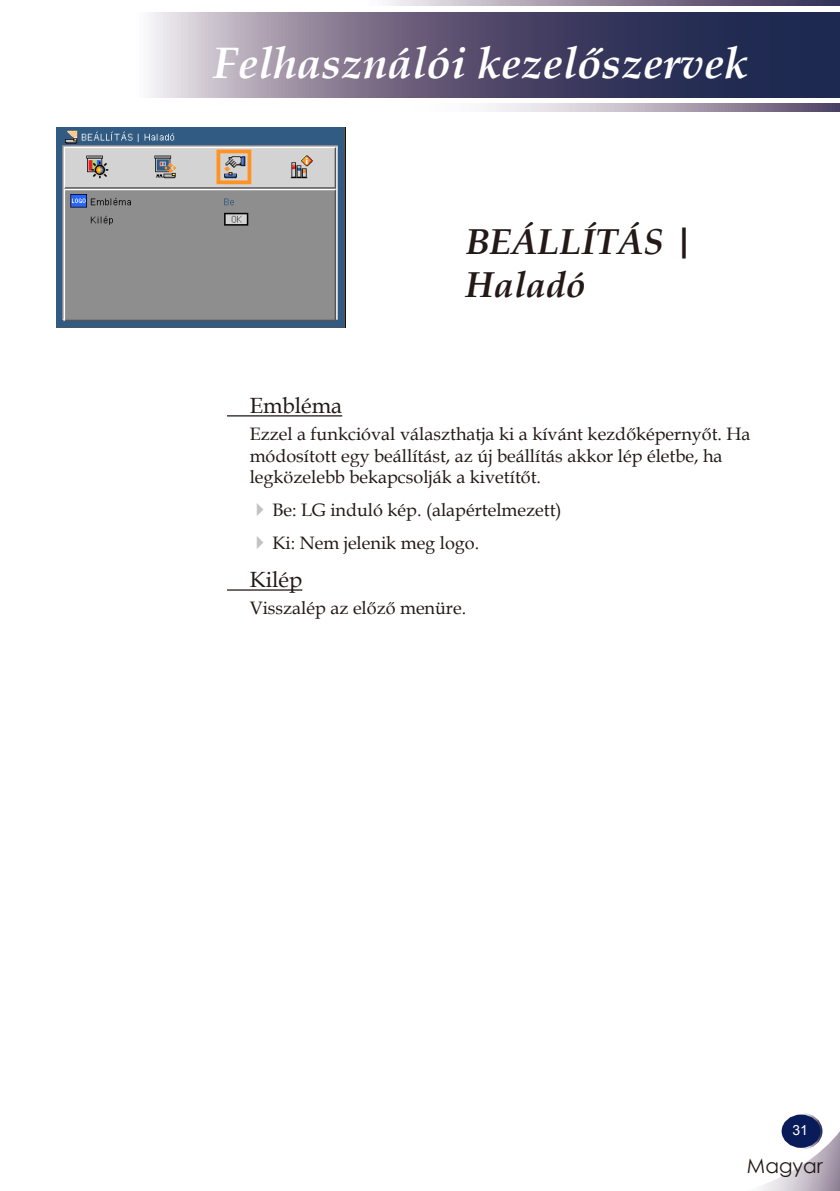
<style>
.page{position:relative;width:840px;height:1191px;background:#fff}
.page>*{position:absolute;margin:0;border:0;box-sizing:border-box;transform-origin:0 0}
.t1{font:italic 700 44px "Book Antiqua";color:#fff}
.t2{font:italic 700 36px/43.2px "Book Antiqua";color:#231916}
.t3{font:22px "Book Antiqua";color:#231916}
.t4{font:20px "Century Gothic";color:#231916}
.t5{font:18px/21.6px "Book Antiqua";color:#231916}
.t6{font:14px "Arial";color:#fff}
</style>
<div class="page">
<svg style="left:759px;top:1115px;width:80px;height:76px"></svg>
<div style="left:780px;top:1113px;width:41px;height:35px;background:#0a1b5a;border-radius:50%"></div>
<div style="left:779px;top:1112px;width:43px;height:37px;border:2px solid #fff;border-radius:50%"></div>
<svg style="left:385px;top:0;width:454px;height:6px;background:#8f869b"></svg>
<svg style="left:149px;top:13px;width:690px;height:85px;background:#635f7c"></svg>
<svg style="left:486px;top:104px;width:353px;height:7px;background:#afa6b5"></svg>
<img style="left:57px;top:127px;width:288px;height:201px">
<hr style="left:227px;top:415px;width:115px;height:1px;background:#231916">
<hr style="left:227px;top:589px;width:75px;height:1px;background:#231916">
<h1 class="t1" style="left:213px;top:32px;width:536px">Felhasználói kezelőszervek</h1>
<h2 class="t2" style="left:465px;top:220px;width:230px">BEÁLLÍTÁS |<br>Haladó</h2>
<p class="t3" style="left:249px;top:390px;width:94px">Embléma</p>
<p class="t5" style="left:249px;top:423px;width:502px">Ezzel a funkcióval választhatja ki a kívánt kezdőképernyőt. Ha módosított egy beállítást, az új beállítás akkor lép életbe, ha legközelebb bekapcsolják a kivetítőt.</p>
<p class="t5" style="left:272px;top:493px;width:290px;line-height:33px">Be: LG induló kép. (alapértelmezett)<br>Ki: Nem jelenik meg logo.</p>
<p class="t3" style="left:249px;top:564px;width:54px">Kilép</p>
<p class="t5" style="left:249px;top:597px;width:218px">Visszalép az előző menüre.</p>
<p class="t6" style="left:792px;top:1120px;width:17px">31</p>
<p class="t4" style="left:746px;top:1151px;width:77px">Magyar</p>
</div>
